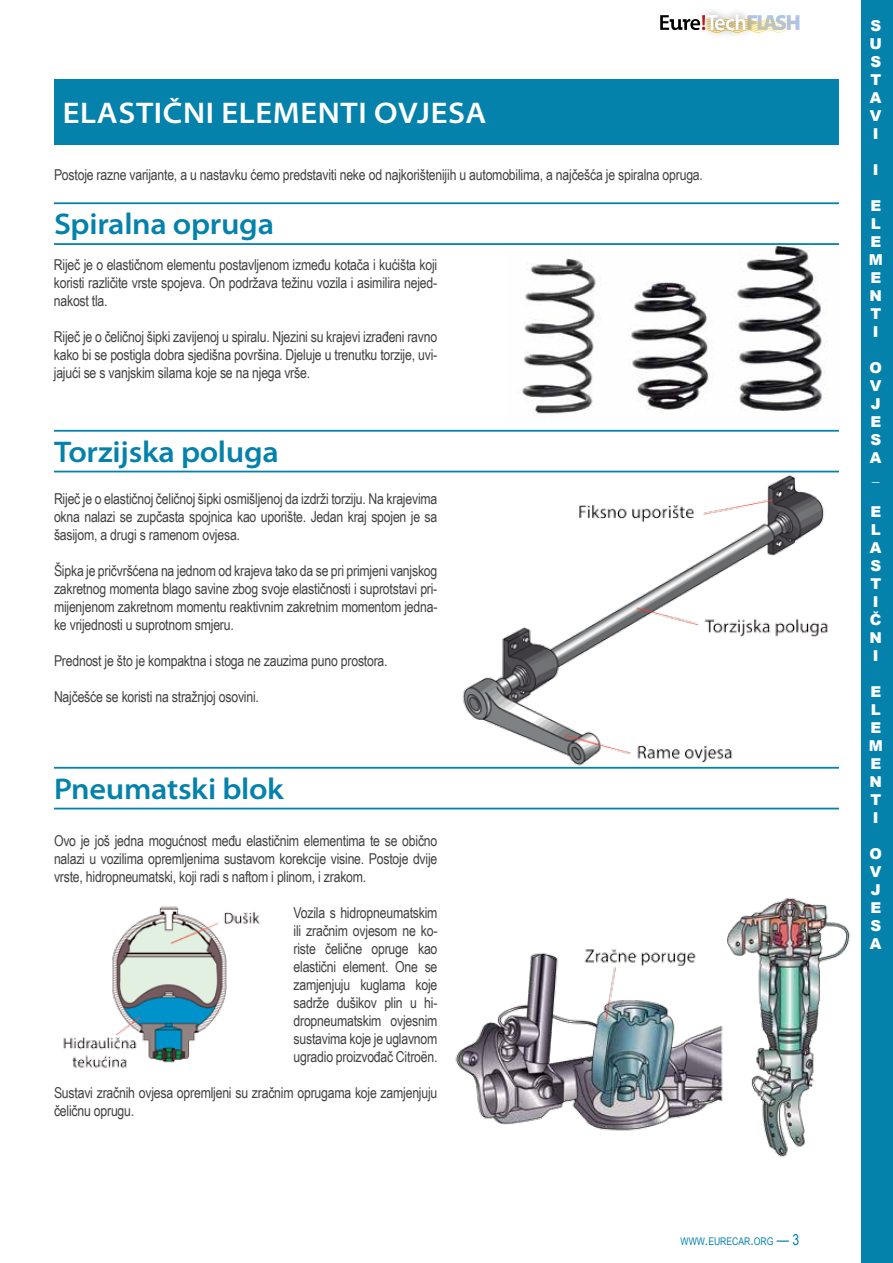
<style>
.page{position:relative;width:893px;height:1263px;background:#fff}
.page>*{position:absolute;margin:0;border:0;box-sizing:border-box;transform-origin:0 0}
.t1{font:600 semi-expanded 30px "Myriad Pro";letter-spacing:-.01em;color:#0482ab}
.t2{font:600 semi-expanded 30px "Myriad Pro";letter-spacing:.02em;color:#fff}
.t3{font:15px/18px "Arial Narrow";letter-spacing:-.015em;color:#414042;text-align:justify}
.t4{font:900 15px/18px "Arial";color:#fff;text-align:justify}
.t5{font:10.5px "Arial Narrow";color:#0482ab}
.s1{font-size:15px}
</style>
<div class="page">
<svg style="left:660px;top:14px;width:139px;height:19px"></svg>
<img style="left:522px;top:247px;width:305px;height:167px">
<div style="left:862px;top:0;width:31px;height:1263px;background:#0482ab"></div>
<div style="left:54px;top:79px;width:785px;height:66px;background:#0482ab"></div>
<hr style="left:54px;top:202px;width:785px;height:2px;background:#0482ab">
<hr style="left:54px;top:243px;width:785px;height:2px;background:#0482ab">
<hr style="left:54px;top:430px;width:785px;height:2px;background:#0482ab">
<hr style="left:54px;top:471px;width:785px;height:1px;background:#0482ab">
<img style="left:457px;top:470px;width:377px;height:297px">
<hr style="left:54px;top:767px;width:785px;height:2px;background:#0482ab">
<hr style="left:54px;top:808px;width:785px;height:1px;background:#0482ab">
<img style="left:63px;top:906px;width:197px;height:162px">
<img style="left:455px;top:898px;width:395px;height:259px">
<h1 class="t2" style="left:63px;top:96px;width:425px">ELASTIČNI ELEMENTI OVJESA</h1>
<p class="t3" style="left:54px;top:165px;width:650px">Postoje razne varijante, a u nastavku ćemo predstaviti neke od najkorištenijih u automobilima, a najčešća je spiralna opruga.</p>
<h1 class="t1" style="left:54px;top:207px;width:222px">Spiralna opruga</h1>
<p class="t3" style="left:54px;top:255px;width:385px">Riječ je o elastičnom elementu postavljenom između kotača i kućišta koji koristi različite vrste spojeva. On podržava težinu vozila i asimilira nejed&shy;nakost tla.</p>
<p class="t3" style="left:54px;top:327px;width:385px">Riječ je o čeličnoj šipki zavijenoj u spiralu. Njezini su krajevi izrađeni ravno kako bi se postigla dobra sjedišna površina. Djeluje u trenutku torzije, uvi&shy;jajući se s vanjskim silama koje se na njega vrše.</p>
<h1 class="t1" style="left:54px;top:435px;width:226px">Torzijska poluga</h1>
<p class="t3" style="left:54px;top:489px;width:385px">Riječ je o elastičnoj čeličnoj šipki osmišljenoj da izdrži torziju. Na krajevima okna nalazi se zupčasta spojnica kao uporište. Jedan kraj spojen je sa šasijom, a drugi s ramenom ovjesa.</p>
<p class="t3" style="left:54px;top:561px;width:385px">Šipka je pričvršćena na jednom od krajeva tako da se pri primjeni vanjskog zakretnog momenta blago savine zbog svoje elastičnosti i suprotstavi pri&shy;mijenjenom zakretnom momentu reaktivnim zakretnim momentom jedna&shy;ke vrijednosti u suprotnom smjeru.</p>
<p class="t3" style="left:54px;top:651px;width:335px">Prednost je što je kompaktna i stoga ne zauzima puno prostora.</p>
<p class="t3" style="left:54px;top:687px;width:206px">Najčešće se koristi na stražnjoj osovini.</p>
<h1 class="t1" style="left:54px;top:772px;width:231px">Pneumatski blok</h1>
<p class="t3" style="left:54px;top:831px;width:385px">Ovo je još jedna mogućnost među elastičnim elementima te se obično nalazi u vozilima opremljenima sustavom korekcije visine. Postoje dvije vrste, hidropneumatski, koji radi s naftom i plinom, i zrakom.</p>
<p class="t3" style="left:294px;top:903px;width:145px">Vozila s hidropneumatskim ili zračnim ovjesom ne ko&shy;riste čelične opruge kao elastični element. One se zamjenjuju kuglama koje sadrže dušikov plin u hi&shy;dropneumatskim ovjesnim sustavima koje je uglavnom ugradio proizvođač Citroën.</p>
<p class="t3" style="left:54px;top:1083px;width:385px">Sustavi zračnih ovjesa opremljeni su zračnim oprugama koje zamjenjuju čeličnu oprugu.</p>
<p class="t5" style="left:680px;top:1233px;width:120px">WWW<span class="s1">.</span>EURECAR<span class="s1">.</span>ORG <span class="s1">— 3</span></p>
<p class="t4" style="left:869px;top:16px;width:14px">S U S T A V I</p>
<p class="t4" style="left:873px;top:160px;width:7px">I</p>
<p class="t4" style="left:869px;top:196px;width:16px;text-align:left">E<br>L<br>E<br>M<br>E<br>N<br>T<br>I</p>
<p class="t4" style="left:869px;top:358px;width:14px">O V J E S A _</p>
<p class="t4" style="left:869px;top:502px;width:14px;text-align:left">E<br>L<br>A<br>S<br>T<br>I<br>Č<br>N<br>I</p>
<p class="t4" style="left:869px;top:682px;width:16px;text-align:left">E<br>L<br>E<br>M<br>E<br>N<br>T<br>I</p>
<p class="t4" style="left:869px;top:844px;width:14px">O V J E S A</p>
</div>
